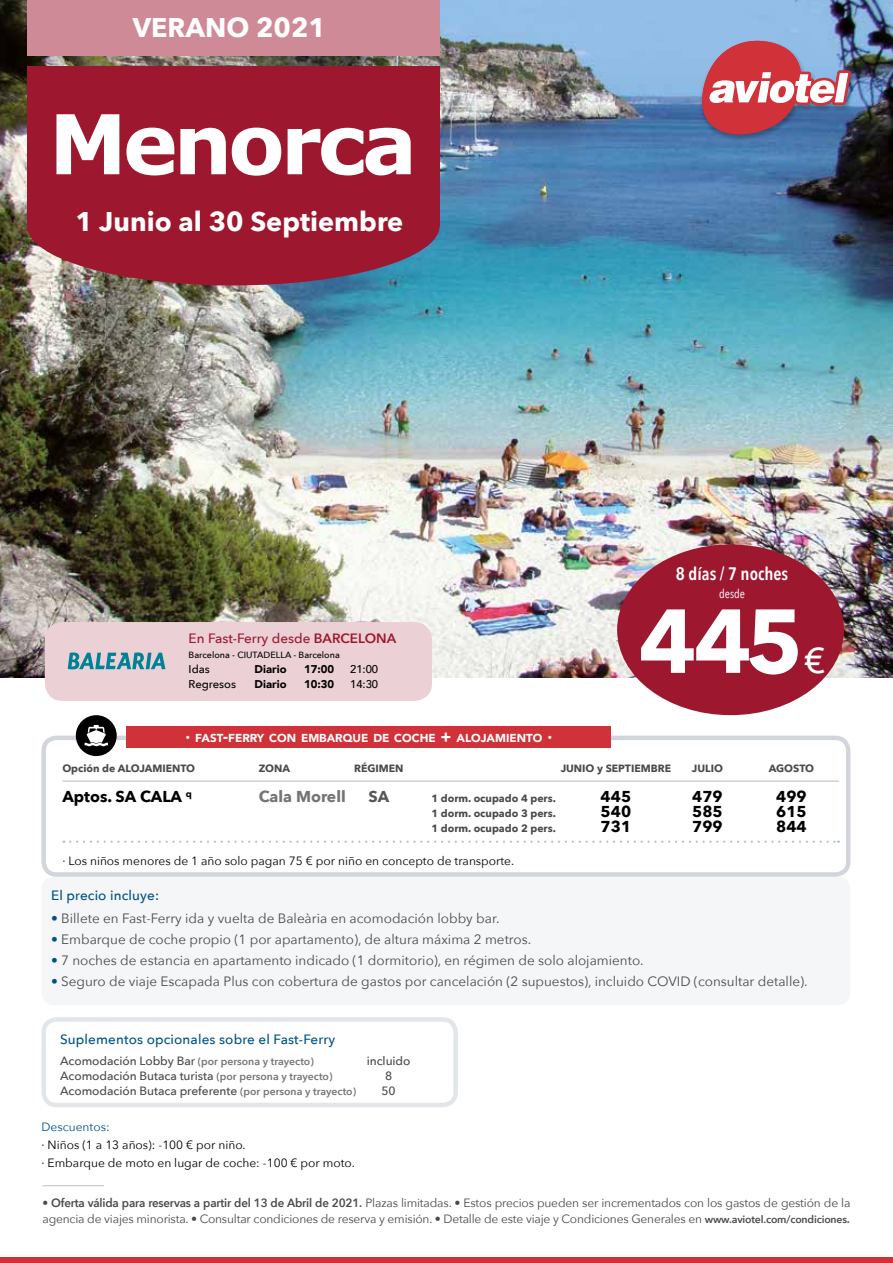
<style>
.page{position:relative;width:893px;height:1263px;background:#fff}
.page>*{position:absolute;margin:0;border:0;box-sizing:border-box;transform-origin:0 0}
.t1{font:700 89.55px "Avenir Next";color:#fff}
.t2{font:700 82.5px "Verdana";letter-spacing:-.05em;color:#fff}
.t3{font:500 35.85px "Avenir Next";color:#fff}
.t4{font:700 27px "Avenir Next";color:#fff}
.t5{font:600 18px "Avenir Next Condensed";color:#fff}
.t6{font:700 15.75px "Avenir Next";color:#000}
.t7{font:700 15.75px "Avenir Next";color:#757474}
.t8{font:700 15.75px "Avenir Next";color:#575756}
.t9{font:13.5px "Avenir Next";color:#4a4a49}
.t10{font:500 13.5px "Avenir Next";letter-spacing:.01em;color:#005384}
.t11{font:500 13.5px "Avenir Next";color:#9d182f}
.t12{font:12.3px "Avenir Next Condensed";color:#fff}
.t13{font:12px/16.5px "Avenir Next";letter-spacing:-.015em;color:#4a4a49}
.t14{font:12px/18px "Avenir Next";color:#000}
.t15{font:500 12px "Avenir Next";letter-spacing:-.005em;color:#4a4a49}
.t16{font:12px "Avenir Next";color:#005384}
.t17{font:900 11.55px "Avenir";color:#fff}
.t18{font:900 11.25px "Avenir";color:#000}
.t19{font:500 11.25px "Avenir Next";color:#000}
.t20{font:500 11.25px "Avenir";color:#000}
.t21{font:700 10.5px "Avenir Next";color:#4a4a49}
.t22{font:600 10.5px "Avenir Next";color:#757474}
.t23{font:500 9px "Avenir Next";color:#000}
.s1{font-weight:600}
.s2{font-size:16.5px}
.s3{color:#005384}
.s4{font-weight:500;font-size:12px;color:#4a4a49}
.s5{font-weight:600;font-size:10.5px;color:#757474}
.s6{font-weight:600;font-size:10.5px}
</style>
<div class="page">
<img style="left:0;top:0;width:893px;height:677px">
<div style="left:27px;top:0;width:413px;height:56px;background:#ce8b97"></div>
<div style="left:27px;top:166px;width:413px;height:119px;background:#9d182f;border-radius:50%"></div>
<div style="left:27px;top:67px;width:412px;height:159px;background:#9d182f"></div>
<hr style="left:43px;top:1185px;width:61px;height:1px;background:#bac0c9">
<div style="left:41px;top:1017px;width:417px;height:90px;border:4px solid #bac0c9;border-radius:13px"></div>
<div style="left:41px;top:877px;width:809px;height:128px;background:#f1f2f5;border-radius:13px"></div>
<div style="left:45px;top:622px;width:387px;height:79px;background:#ebd1d5;border-radius:18px"></div>
<svg style="left:68px;top:652px;width:97px;height:17px"></svg>
<div style="left:617px;top:544px;width:227px;height:171px;background:#9d182f;border-radius:50%"></div>
<div style="left:41px;top:736px;width:809px;height:141px;border:4px solid #bac0c9;border-radius:13px"></div>
<div style="left:127px;top:726px;width:484px;height:22px;background:#d13239"></div>
<div style="left:76px;top:715px;width:41px;height:41px;background:#000;border-radius:50%"></div>
<svg style="left:85px;top:725px;width:23px;height:21px"></svg>
<hr style="left:62px;top:780px;width:777px;height:2px;background:#d0d0d0">
<svg style="left:70px;top:840px;width:769px;height:3px"></svg>
<div style="left:0;top:1258px;width:893px;height:5px;background:#d13239"></div>
<div style="left:699px;top:39px;width:158px;height:103px;background:#000;opacity:.14"></div>
<svg style="left:695px;top:36px;width:156px;height:104px;background:#a77a92"></svg>
<h3 class="t4" style="left:133px;top:4px;width:195px">VERANO 2021</h3>
<h2 class="t2" style="left:49px;top:91px;width:370px">Menorca</h2>
<h3 class="t4" style="left:75px;top:198px;width:329px">1 Junio al 30 Septiembre</h3>
<p class="t11" style="left:189px;top:627px;width:209px">En Fast-Ferry desde <span class="s1">BARCELONA</span></p>
<p class="t23" style="left:189px;top:647px;width:153px">Barcelona - CIUTADELLA - Barcelona</p>
<p class="t19" style="left:189px;top:660px;width:23px">Idas</p>
<p class="t18" style="left:255px;top:660px;width:33px">Diario</p>
<p class="t18" style="left:304px;top:660px;width:31px">17:00</p>
<p class="t20" style="left:350px;top:659px;width:30px">21:00</p>
<p class="t19" style="left:189px;top:675px;width:49px">Regresos</p>
<p class="t18" style="left:255px;top:675px;width:33px">Diario</p>
<p class="t18" style="left:304px;top:675px;width:31px">10:30</p>
<p class="t20" style="left:350px;top:674px;width:30px">14:30</p>
<h3 class="t5" style="left:676px;top:558px;width:114px">8 días / 7 noches</h3>
<p class="t12" style="left:719px;top:583px;width:27px">desde</p>
<h1 class="t1" style="left:639px;top:564px;width:166px">445</h1>
<h3 class="t3" style="left:804px;top:630px;width:23px">€</h3>
<p class="t17" style="left:186px;top:728px;width:368px"><span class="s2">·</span> FAST<span class="s2">-</span>FERRY CON EMBARQUE DE COCHE <span class="s2">+</span> ALOJAMIENTO <span class="s2">·</span></p>
<p class="t21" style="left:62px;top:759px;width:134px">Opción de ALOJAMIENTO</p>
<p class="t21" style="left:259px;top:759px;width:33px">ZONA</p>
<p class="t21" style="left:354px;top:759px;width:51px">RÉGIMEN</p>
<p class="t21" style="left:561px;top:759px;width:112px">JUNIO y SEPTIEMBRE</p>
<p class="t21" style="left:692px;top:759px;width:33px">JULIO</p>
<p class="t21" style="left:769px;top:759px;width:47px">AGOSTO</p>
<p class="t6" style="left:62px;top:783px;width:131px">Aptos. SA CALA <sup>q</sup></p>
<p class="t7" style="left:259px;top:783px;width:88px">Cala Morell</p>
<p class="t8" style="left:369px;top:783px;width:22px">SA</p>
<p class="t21" style="left:431px;top:789px;width:126px">1 dorm. ocupado 4 pers.</p>
<p class="t6" style="left:601px;top:783px;width:32px">445</p>
<p class="t6" style="left:692px;top:783px;width:32px">479</p>
<p class="t6" style="left:776px;top:783px;width:32px">499</p>
<p class="t21" style="left:431px;top:804px;width:126px">1 dorm. ocupado 3 pers.</p>
<p class="t6" style="left:601px;top:798px;width:32px">540</p>
<p class="t6" style="left:692px;top:798px;width:32px">585</p>
<p class="t6" style="left:776px;top:798px;width:32px">615</p>
<p class="t21" style="left:431px;top:819px;width:126px">1 dorm. ocupado 2 pers.</p>
<p class="t6" style="left:601px;top:813px;width:32px">731</p>
<p class="t6" style="left:692px;top:813px;width:32px">799</p>
<p class="t6" style="left:776px;top:813px;width:32px">844</p>
<p class="t14" style="left:62px;top:851px;width:453px">· Los niños menores de 1 año solo pagan 75 € por niño en concepto de transporte.</p>
<p class="t10" style="left:51px;top:884px;width:109px">El precio incluye:</p>
<p class="t9" style="left:51px;top:907px;width:450px"><span class="s3">•</span> Billete en Fast-Ferry ida y vuelta de Baleària en acomodación lobby bar.</p>
<p class="t9" style="left:51px;top:928px;width:482px"><span class="s3">•</span> Embarque de coche propio (1 por apartamento), de altura máxima 2 metros.</p>
<p class="t9" style="left:51px;top:949px;width:594px"><span class="s3">•</span> 7 noches de estancia en apartamento indicado (1 dormitorio), en régimen de solo alojamiento.</p>
<p class="t9" style="left:51px;top:970px;width:758px"><span class="s3">•</span> Seguro de viaje Escapada Plus con cobertura de gastos por cancelación (2 supuestos), incluido COVID (consultar detalle).</p>
<p class="t10" style="left:60px;top:1027px;width:277px">Suplementos opcionales sobre el Fast-Ferry</p>
<p class="t22" style="left:60px;top:1052px;width:255px"><span class="s4">Acomodación Lobby Bar</span> (por persona y trayecto)</p>
<p class="t15" style="left:367px;top:1050px;width:45px">incluido</p>
<p class="t15" style="left:60px;top:1065px;width:274px">Acomodación Butaca turista <span class="s5">(por persona y trayecto)</span></p>
<p class="t15" style="left:385px;top:1065px;width:9px">8</p>
<p class="t15" style="left:60px;top:1080px;width:298px">Acomodación Butaca preferente <span class="s5">(por persona y trayecto)</span></p>
<p class="t15" style="left:381px;top:1080px;width:16px">50</p>
<p class="t16" style="left:41px;top:1117px;width:70px">Descuentos:</p>
<p class="t14" style="left:41px;top:1135px;width:315px">· Niños (1 a 13 años): -100 € por niño.<br>· Embarque de moto en lugar de coche: -100 € por moto.</p>
<p class="t13" style="left:43px;top:1194px;width:809px"><span class="s1">• Oferta válida para reservas a partir del 13 de Abril de 2021.</span> Plazas limitadas. • Estos precios pueden ser incrementados con los gastos de gestión de la agencia de viajes minorista. • Consultar condiciones de reserva y emisión. • Detalle de este viaje y Condiciones Generales en <span class="s6">www.aviotel.com/condiciones</span><span class="s1">.</span></p>
</div>
